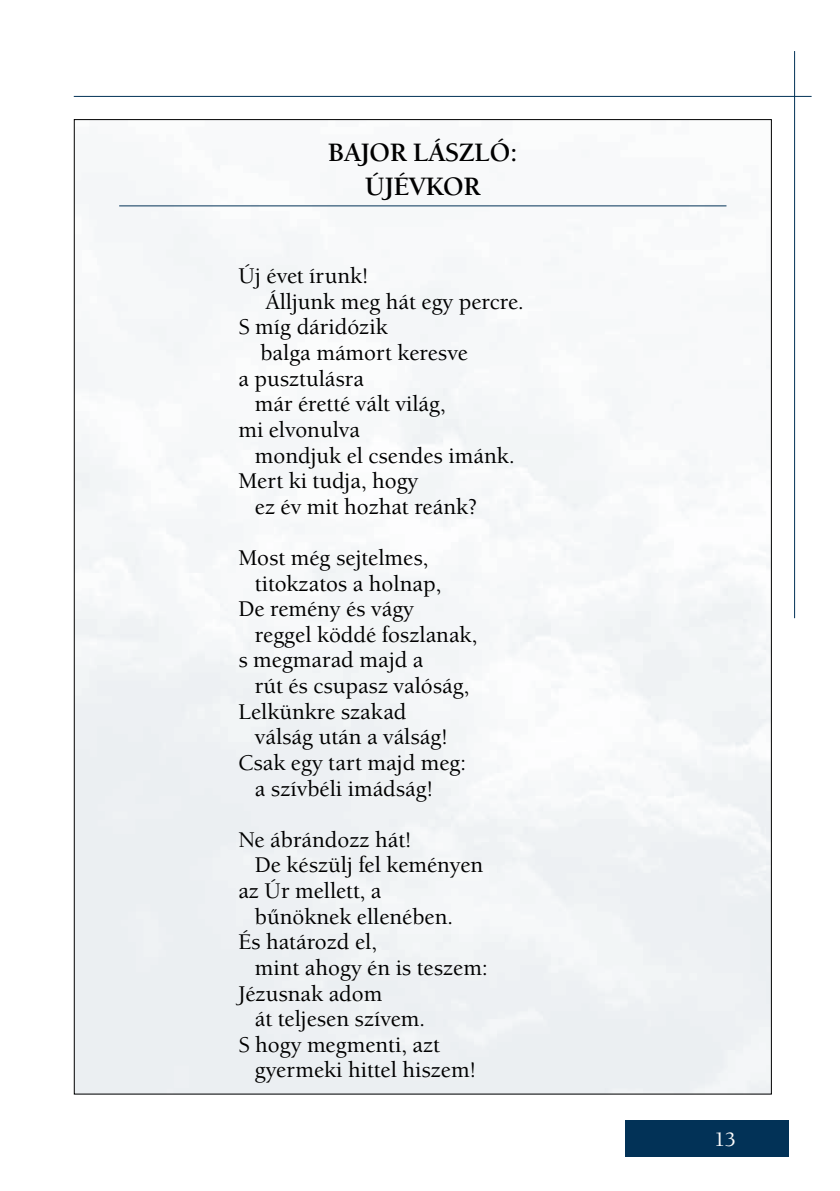
<style>
.page{position:relative;width:840px;height:1191px;background:#fff}
.page>*{position:absolute;margin:0;border:0;box-sizing:border-box;transform-origin:0 0}
.t1{font:700 26px/34px "Berkeley Old Sty Itc TEE";color:#000;text-align:center}
.t2{font:500 22px "Berkeley Old Sty Itc TEE";color:#000}
.t3{font:500 20px "Berkeley Old Sty Itc TEE";color:#fffefd}
</style>
<div class="page">
<div style="left:624px;top:1120px;width:164px;height:37px;background:#023257"></div>
<hr style="left:74px;top:96px;width:737px;height:1px;background:#023257">
<hr style="left:793px;top:51px;width:1px;height:567px;background:#023257">
<hr style="left:119px;top:205px;width:607px;height:1px;background:#023257">
<p class="t1" style="left:328px;top:136px;width:190px">BAJOR LÁSZLÓ:<br>ÚJÉVKOR</p>
<p class="t2" style="left:238px;top:263px;width:131px">Új évet írunk!</p>
<p class="t2" style="left:266px;top:289px;width:259px">Álljunk meg hát egy percre.</p>
<p class="t2" style="left:238px;top:314px;width:151px">S míg dáridózik</p>
<p class="t2" style="left:260px;top:340px;width:209px">balga mámort keresve</p>
<p class="t2" style="left:238px;top:365px;width:127px">a pusztulásra</p>
<p class="t2" style="left:255px;top:391px;width:192px">már éretté vált világ,</p>
<p class="t2" style="left:238px;top:417px;width:123px">mi elvonulva</p>
<p class="t2" style="left:255px;top:442px;width:261px">mondjuk el csendes imánk.</p>
<p class="t2" style="left:238px;top:468px;width:181px">Mert ki tudja, hogy</p>
<p class="t2" style="left:255px;top:493px;width:223px">ez év mit hozhat reánk?</p>
<p class="t2" style="left:238px;top:545px;width:191px">Most még sejtelmes,</p>
<p class="t2" style="left:255px;top:570px;width:188px">titokzatos a holnap,</p>
<p class="t2" style="left:238px;top:596px;width:177px">De remény és vágy</p>
<p class="t2" style="left:255px;top:621px;width:224px">reggel köddé foszlanak,</p>
<p class="t2" style="left:238px;top:647px;width:186px">s megmarad majd a</p>
<p class="t2" style="left:255px;top:673px;width:216px">rút és csupasz valóság,</p>
<p class="t2" style="left:238px;top:698px;width:169px">Lelkünkre szakad</p>
<p class="t2" style="left:255px;top:724px;width:194px">válság után a válság!</p>
<p class="t2" style="left:238px;top:749px;width:229px">Csak egy tart majd meg:</p>
<p class="t2" style="left:255px;top:775px;width:179px">a szívbéli imádság!</p>
<p class="t2" style="left:238px;top:826px;width:174px">Ne ábrándozz hát!</p>
<p class="t2" style="left:255px;top:852px;width:230px">De készülj fel keményen</p>
<p class="t2" style="left:238px;top:877px;width:145px">az Úr mellett, a</p>
<p class="t2" style="left:255px;top:903px;width:199px">bűnöknek ellenében.</p>
<p class="t2" style="left:238px;top:929px;width:140px">És határozd el,</p>
<p class="t2" style="left:255px;top:954px;width:234px">mint ahogy én is teszem:</p>
<p class="t2" style="left:238px;top:980px;width:145px">Jézusnak adom</p>
<p class="t2" style="left:255px;top:1006px;width:172px">át teljesen szívem.</p>
<p class="t2" style="left:238px;top:1031px;width:203px">S hogy megmenti, azt</p>
<p class="t2" style="left:255px;top:1057px;width:222px">gyermeki hittel hiszem!</p>
<p class="t3" style="left:713px;top:1128px;width:23px">13</p>
</div>
